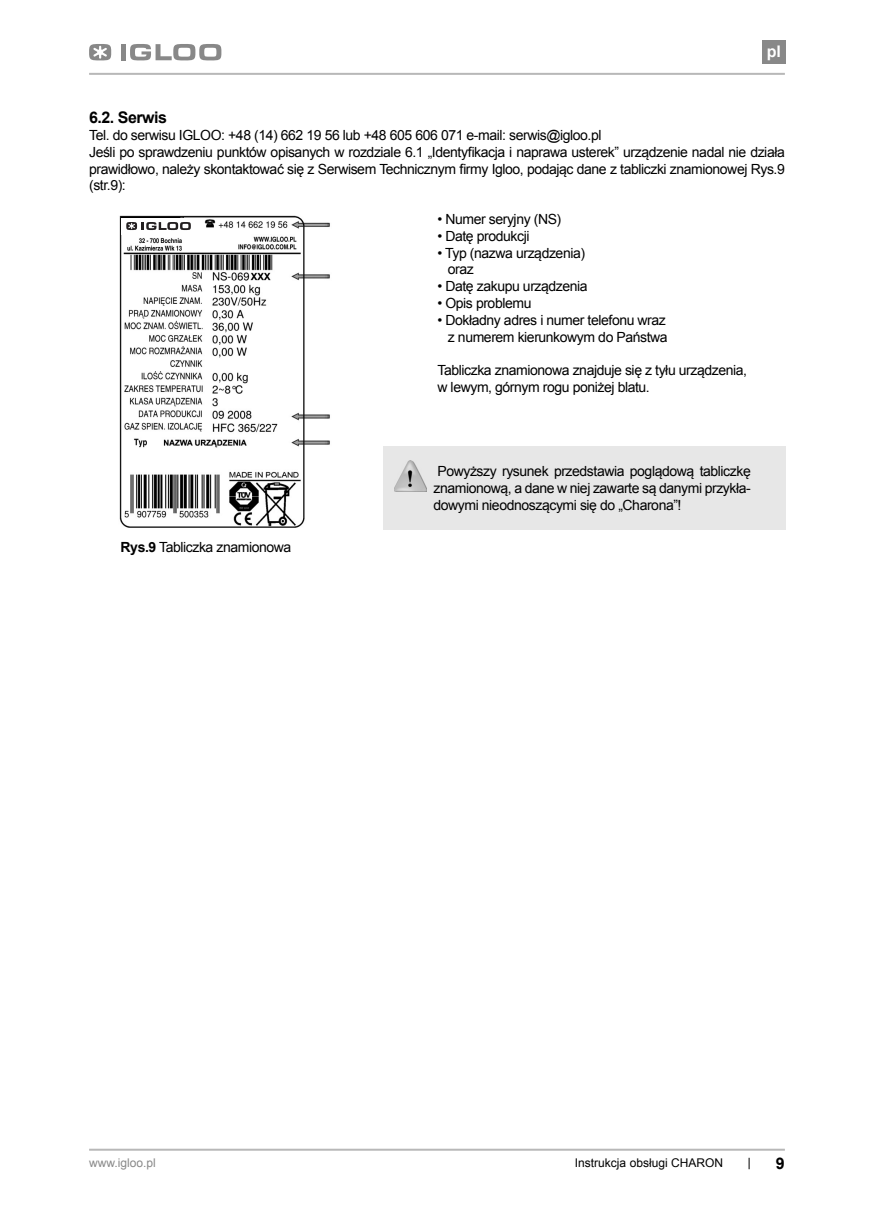
<style>
.page{position:relative;width:874px;height:1225px;background:#fff}
.page>*{position:absolute;margin:0;border:0;box-sizing:border-box;transform-origin:0 0}
.t1{font:700 16px "Arial";letter-spacing:-.03em;color:#000}
.t2{font:700 16px "Arial";color:#fff}
.t3{font:14px/16.8px "Arial";letter-spacing:-.03em;color:#000}
.t4{font:12px "Arial";color:#000}
.t5{font:12px "Arial";color:#888}
.s1{font-weight:700}
</style>
<div class="page">
<hr style="left:89px;top:73px;width:695px;height:2px;background:#b8b8b8">
<hr style="left:89px;top:1148px;width:695px;height:2px;background:#b8b8b8">
<div style="left:761px;top:40px;width:23px;height:23px;background:#888"></div>
<svg style="left:748px;top:1157px;width:1px;height:12px"></svg>
<svg style="left:89px;top:44px;width:22px;height:17px"></svg>
<div style="left:121px;top:44px;width:5px;height:16px;background:#888"></div>
<svg style="left:130px;top:44px;width:91px;height:17px"></svg>
<div style="left:383px;top:446px;width:402px;height:84px;background:#e7e7e7"></div>
<img style="left:119px;top:215px;width:211px;height:312px">
<div style="left:122px;top:218px;width:65px;height:17px;background:#fff"></div>
<svg style="left:126px;top:222px;width:65px;height:8px"></svg>
<img style="left:394px;top:461px;width:32px;height:31px">
<p class="t2" style="left:766px;top:42px;width:16px">pl</p>
<p class="t1" style="left:89px;top:109px;width:79px">6.2. Serwis</p>
<p class="t3" style="left:89px;top:127px;width:697px">Tel. do serwisu IGLOO: +48 (14) 662 19 56 lub +48 605 606 071 e-mail: serwis@igloo.pl<br>Jeśli po sprawdzeniu punktów opisanych w rozdziale 6.1 „Identyfikacja i naprawa usterek” urządzenie nadal nie działa prawidłowo, należy skontaktować się z Serwisem Technicznym firmy Igloo, podając dane z tabliczki znamionowej Rys.9 (str.9):</p>
<p class="t3" style="left:437px;top:211px;width:125px">• Numer seryjny (NS)</p>
<p class="t3" style="left:437px;top:227px;width:93px">• Datę produkcji</p>
<p class="t3" style="left:447px;top:244px;width:139px;text-indent:-10px">• Typ (nazwa urządzenia) oraz</p>
<p class="t3" style="left:437px;top:278px;width:152px">• Datę zakupu urządzenia</p>
<p class="t3" style="left:437px;top:295px;width:95px">• Opis problemu</p>
<p class="t3" style="left:437px;top:311px;width:232px;text-align:right">• Dokładny adres i numer telefonu wraz z numerem kierunkowym do Państwa</p>
<p class="t3" style="left:437px;top:362px;width:311px">Tabliczka znamionowa znajduje się z tyłu urządzenia, w lewym, górnym rogu poniżej blatu.</p>
<p class="t3" style="left:120px;top:538px;width:172px"><span class="s1">Rys.9</span> Tabliczka znamionowa</p>
<p class="t3" style="left:433px;top:463px;width:319px;text-align:justify">Powyższy rysunek przedstawia poglądową tabliczkę znamionową, a dane w niej zawarte są danymi przykła&shy;dowymi nieodnoszącymi się do „Charona”!</p>
<p class="t5" style="left:89px;top:1156px;width:68px">www.igloo.pl</p>
<p class="t4" style="left:574px;top:1156px;width:150px">Instrukcja obsługi CHARON</p>
<p class="t1" style="left:775px;top:1154px;width:10px">9</p>
</div>
